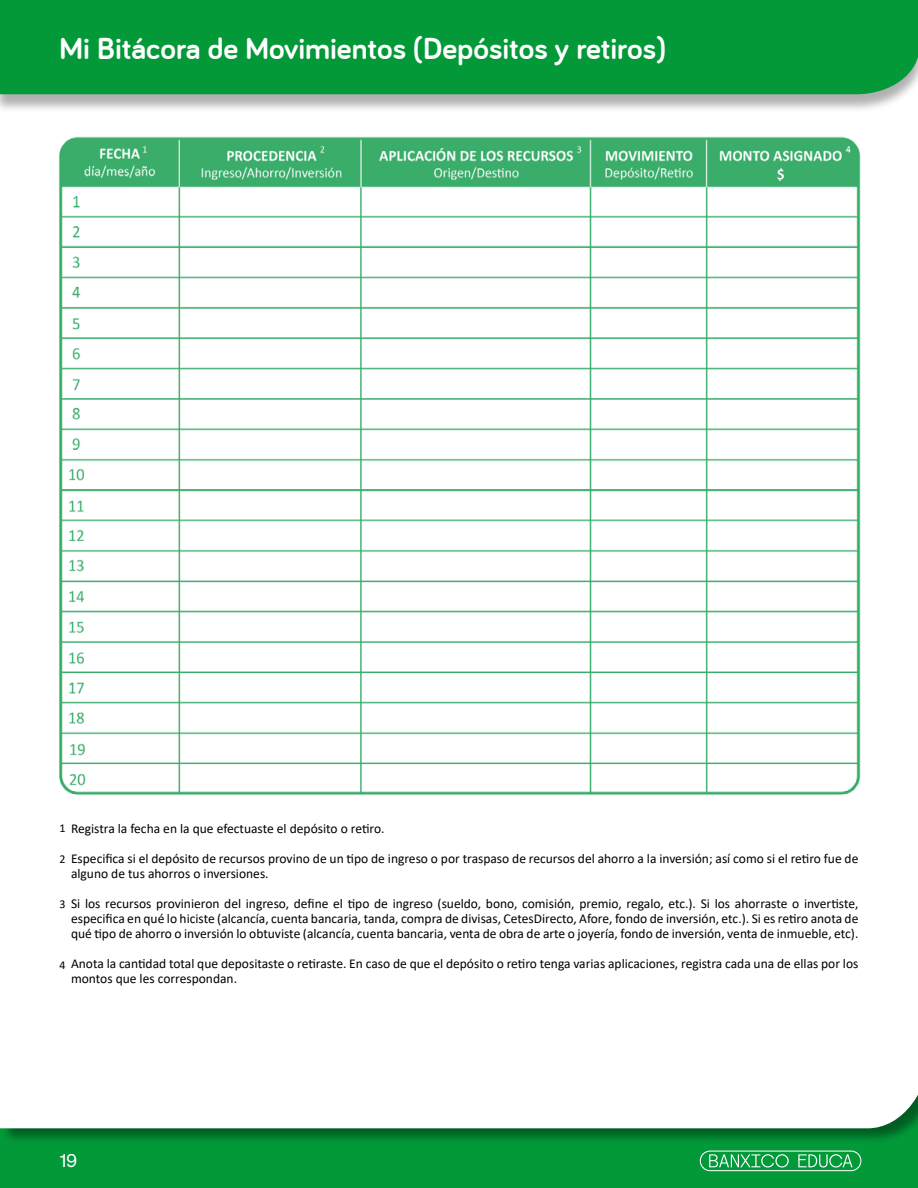
<style>
.page{position:relative;width:918px;height:1188px;background:#fff}
.page>*{position:absolute;margin:0;border:0;box-sizing:border-box;transform-origin:0 0}
.t1{font:700 31.5px "Bariol";color:#fff}
.t2{font:18px "Sohne Buch";color:#fff}
.t3{font:13.5px/15px "Calibri";color:#000}
.t4{font:12px "Calibri";color:#000}
</style>
<div class="page">
<svg style="left:0;top:945px;width:918px;height:243px;background:#039137"></svg>
<svg style="left:0;top:945px;width:918px;height:183px"></svg>
<div style="left:0;top:1px;width:918px;height:112px;background:#000;opacity:.31"></div>
<div style="left:0;top:0;width:918px;height:95px;background:#039938"></div>
<svg style="left:700px;top:1151px;width:161px;height:20px;background:#3bb066"></svg>
<img style="left:59px;top:136px;width:802px;height:659px">
<h1 class="t1" style="left:60px;top:30px;width:608px">Mi Bitácora de Movimientos (Depósitos y retiros)</h1>
<p class="t3" style="left:71px;top:820px;width:315px">Registra la fecha en la que efectuaste el depósito o retiro.</p>
<p class="t3" style="left:71px;top:850px;width:789px">Especifica si el depósito de recursos provino de un tipo de ingreso o por traspaso de recursos del ahorro a la inversión; así como si el retiro fue de alguno de tus ahorros o inversiones.</p>
<p class="t3" style="left:71px;top:895px;width:789px;text-align:justify">Si los recursos provinieron del ingreso, define el tipo de ingreso (sueldo, bono, comisión, premio, regalo, etc.). Si los ahorraste o invertiste, especifica en qué lo hiciste (alcancía, cuenta bancaria, tanda, compra de divisas, CetesDirecto, Afore, fondo de inversión, etc.). Si es retiro anota de qué tipo de ahorro o inversión lo obtuviste (alcancía, cuenta bancaria, venta de obra de arte o joyería, fondo de inversión, venta de inmueble, etc).</p>
<p class="t3" style="left:71px;top:955px;width:789px">Anota la cantidad total que depositaste o retiraste. En caso de que el depósito o retiro tenga varias aplicaciones, registra cada una de ellas por los montos que les correspondan.</p>
<p class="t4" style="left:60px;top:819px;width:8px">1</p>
<p class="t4" style="left:60px;top:851px;width:8px">2</p>
<p class="t4" style="left:60px;top:896px;width:8px">3</p>
<p class="t4" style="left:60px;top:957px;width:8px">4</p>
<h2 class="t2" style="left:60px;top:1150px;width:19px">19</h2>
</div>
